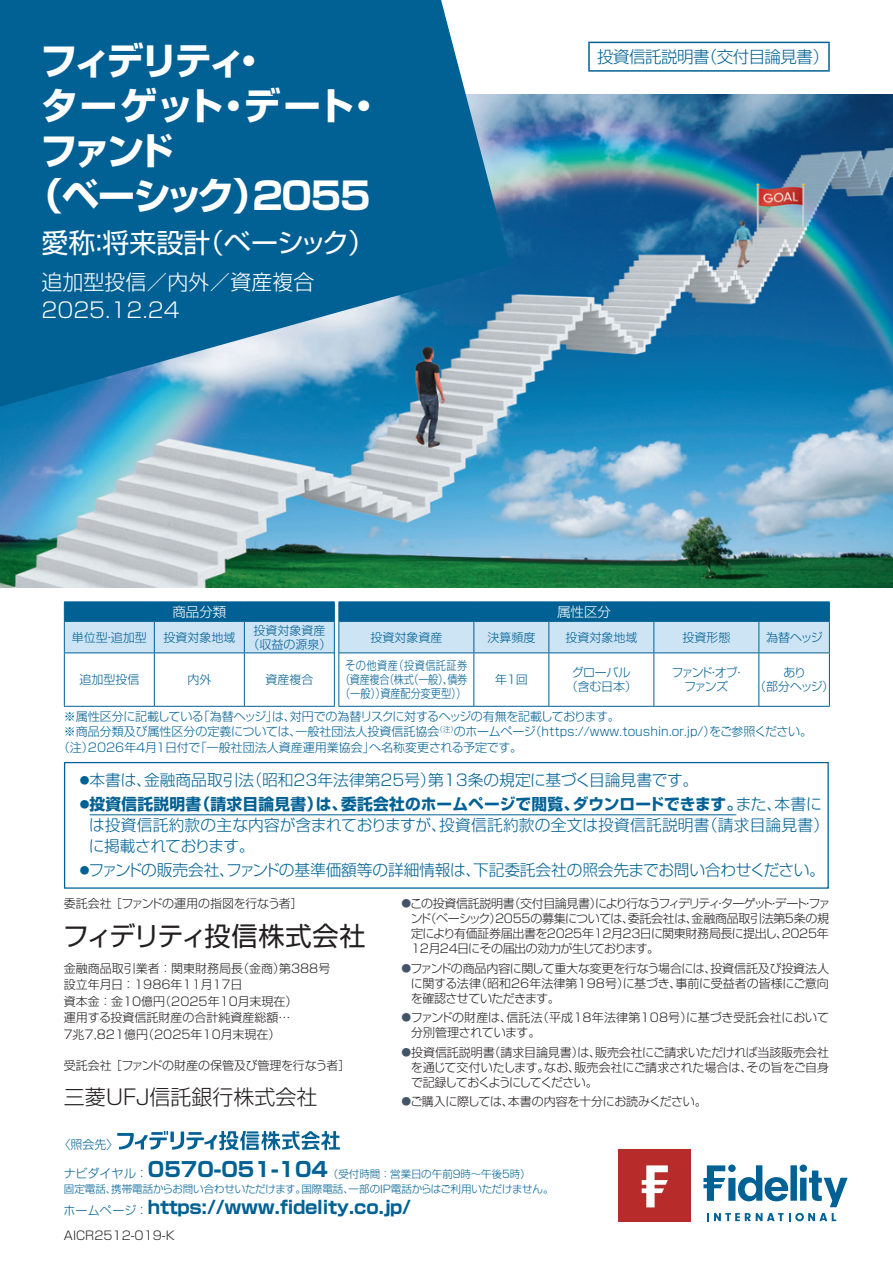
<style>
.page{position:relative;width:893px;height:1263px;background:#fff}
.page>*{position:absolute;margin:0;border:0;box-sizing:border-box;transform-origin:0 0}
.t1{font:700 37.5px "Shin Go Pr 5";letter-spacing:-.09em;color:#fff}
.t2{font:700 37.5px "Shin Go Pr 5";letter-spacing:-.035em;color:#fff}
.t3{font:700 37.5px "Shin Go Pr 5";letter-spacing:.01em;color:#fff}
.t4{font:27px "Shin Go Pr 5";color:#fff}
.t5{font:26.25px "Shin Go Pr 5";letter-spacing:-.075em;color:#231f20}
.t6{font:300 21px/28.5px "Shin Go Pr 5";color:#fff}
.t7{font:300 21px "Shin Go Pr 5";color:#231f20}
.t8{font:700 18px "Shin Go Pr 5";letter-spacing:-.015em;color:#016194}
.t9{font:300 16.5px "Shin Go Pr 5";letter-spacing:-.03em;color:#016194}
.t10{font:300 15.75px/21px "Shin Go Pr 5";letter-spacing:-.01em;color:#016194}
.t11{font:300 13.5px "Shin Go Pr 5";color:#fff}
.t12{font:300 12px/15px "Shin Go Pr 5";letter-spacing:-.025em;color:#231f20;text-align:justify}
.t13{font:300 12px/14.2px "Shin Go Pr 5";color:#016194;text-align:center}
.t14{font:300 12px/16.5px "Shin Go Pr 5";color:#231f20}
.t15{font:300 12px "Shin Go Pr 5";letter-spacing:-.035em;color:#016194}
.t16{font:300 12px/14.2px "Shin Go Pr 5";color:#016194;text-align:center;scale:.85 1}
.t17{font:300 12px/14.2px "Shin Go Pr 5";letter-spacing:-.15em;color:#016194;text-align:center}
.t18{font:300 12px/14.2px "Shin Go Pr 5";letter-spacing:-.02em;color:#016194;text-align:center}
.t19{font:300 10.5px/15px "Shin Go Pr 5";color:#016194}
.s1{font-size:9.75px}
.s2{font-weight:700}
.s3{font-size:9.75px;color:#425465}
.s4{font-size:12px}
.s5{font-weight:700;font-size:20.25px}
.s6{font-weight:300;font-size:12px}
</style>
<div class="page">
<img style="left:0;top:95px;width:893px;height:492px">
<hr style="left:90px;top:814px;width:646px;height:1px;background:#016194">
<div style="left:64px;top:762px;width:765px;height:127px;border:1px solid #016194"></div>
<hr style="left:64px;top:601px;width:90px;height:1px;background:#016194">
<hr style="left:154px;top:601px;width:90px;height:1px;background:#016194">
<hr style="left:244px;top:601px;width:91px;height:1px;background:#016194">
<hr style="left:64px;top:653px;width:1px;height:53px;background:#016194">
<hr style="left:154px;top:653px;width:1px;height:53px;background:#016194">
<hr style="left:244px;top:653px;width:1px;height:53px;background:#016194">
<hr style="left:64px;top:706px;width:90px;height:1px;background:#016194">
<hr style="left:154px;top:706px;width:90px;height:1px;background:#016194">
<hr style="left:244px;top:706px;width:91px;height:1px;background:#016194">
<hr style="left:334px;top:653px;width:1px;height:53px;background:#016194">
<hr style="left:338px;top:601px;width:136px;height:1px;background:#016194">
<hr style="left:474px;top:601px;width:75px;height:1px;background:#016194">
<hr style="left:549px;top:601px;width:105px;height:1px;background:#016194">
<hr style="left:654px;top:601px;width:105px;height:1px;background:#016194">
<hr style="left:759px;top:601px;width:71px;height:1px;background:#016194">
<hr style="left:473px;top:653px;width:1px;height:53px;background:#016194">
<hr style="left:548px;top:653px;width:1px;height:53px;background:#016194">
<hr style="left:653px;top:653px;width:1px;height:53px;background:#016194">
<hr style="left:758px;top:653px;width:1px;height:53px;background:#016194">
<hr style="left:829px;top:653px;width:1px;height:53px;background:#016194">
<hr style="left:338px;top:706px;width:136px;height:1px;background:#016194">
<hr style="left:474px;top:706px;width:75px;height:1px;background:#016194">
<hr style="left:549px;top:706px;width:105px;height:1px;background:#016194">
<hr style="left:654px;top:706px;width:105px;height:1px;background:#016194">
<hr style="left:759px;top:706px;width:71px;height:1px;background:#016194">
<svg style="left:64px;top:602px;width:766px;height:51px;background:#79aecd"></svg>
<hr style="left:338px;top:621px;width:1px;height:32px;background:#016194">
<hr style="left:338px;top:653px;width:1px;height:53px;background:#016194">
<hr style="left:588px;top:42px;width:242px;height:1px;background:#016194">
<hr style="left:588px;top:43px;width:2px;height:27px;background:#016194">
<hr style="left:828px;top:43px;width:2px;height:27px;background:#016194">
<hr style="left:588px;top:70px;width:242px;height:2px;background:#016194">
<div style="left:618px;top:1149px;width:73px;height:72px;background:#b72b2a"></div>
<svg style="left:642px;top:1165px;width:26px;height:42px"></svg>
<svg style="left:703px;top:1164px;width:145px;height:43px"></svg>
<svg style="left:707px;top:1213px;width:129px;height:8px"></svg>
<svg style="left:0;top:0;width:510px;height:407px;background:#156d9d"></svg>
<svg style="left:117px;top:1131px;width:223px;height:19px"></svg>
<h1 class="t1" style="left:40px;top:31px;width:229px">フィデリティ・</h1>
<h3 class="t9" style="left:597px;top:43px;width:234px">投資信託説明書（交付目論見書）</h3>
<h1 class="t3" style="left:40px;top:76px;width:344px">ターゲット・デート・</h1>
<h1 class="t1" style="left:40px;top:121px;width:135px">ファンド</h1>
<h1 class="t2" style="left:25px;top:166px;width:347px">（ベーシック）2055</h1>
<h2 class="t4" style="left:41px;top:220px;width:335px">愛称：将来設計（ベーシック）</h2>
<h3 class="t6" style="left:41px;top:265px;width:274px">追加型投信／内外／資産複合<br>2025.12.24</h3>
<p class="t11" style="left:172px;top:600px;width:55px">商品分類</p>
<p class="t11" style="left:557px;top:600px;width:55px">属性区分</p>
<p class="t13" style="left:72px;top:629px;width:77px">単位型・追加型</p>
<p class="t13" style="left:163px;top:629px;width:73px">投資対象地域</p>
<p class="t13" style="left:247px;top:622px;width:85px">投資対象資産（収益の源泉）</p>
<p class="t13" style="left:370px;top:629px;width:73px">投資対象資産</p>
<p class="t13" style="left:487px;top:629px;width:49px">決算頻度</p>
<p class="t13" style="left:565px;top:629px;width:73px">投資対象地域</p>
<p class="t13" style="left:682px;top:629px;width:49px">投資形態</p>
<p class="t13" style="left:766px;top:629px;width:58px">為替ヘッジ</p>
<p class="t13" style="left:79px;top:671px;width:61px">追加型投信</p>
<p class="t13" style="left:187px;top:671px;width:25px">内外</p>
<p class="t13" style="left:265px;top:671px;width:49px">資産複合</p>
<p class="t16" style="left:340px;top:657px;width:151px">その他資産（投資信託証券（資産複合（株式（一般）、債券（一般））資産配分変更型））</p>
<p class="t13" style="left:495px;top:671px;width:34px">年１回</p>
<p class="t18" style="left:566px;top:664px;width:73px">グローバル（含む日本）</p>
<p class="t17" style="left:671px;top:664px;width:75px">ファンド・オブ・ファンズ</p>
<p class="t13" style="left:754px;top:664px;width:82px">あり<br>（部分ヘッジ）</p>
<p class="t15" style="left:64px;top:707px;width:557px">※属性区分に記載している「為替ヘッジ」は、対円での為替リスクに対するヘッジの有無を記載しております。</p>
<p class="t13" style="left:64px;top:724px;width:750px">※商品分類及び属性区分の定義については、一般社団法人投資信託協会<sup>（注）</sup>のホームページ（https://www.toushin.or.jp/）をご参照ください。</p>
<p class="t13" style="left:58px;top:739px;width:466px">（注）2026年４月１日付で「一般社団法人資産運用業協会」へ名称変更される予定です。</p>
<h3 class="t10" style="left:80px;top:768px;width:620px"><span class="s1">●</span>本書は、金融商品取引法（昭和23年法律第25号）第13条の規定に基づく目論見書です。</h3>
<h3 class="t10" style="left:89px;top:792px;width:742px;text-indent:-9px"><span class="s1">●</span><span class="s2">投資信託説明書（請求目論見書）は、委託会社のホームページで閲覧、ダウンロードできます。</span>また、本書には投資信託約款の主な内容が含まれておりますが、投資信託約款の全文は投資信託説明書（請求目論見書）に掲載されております。</h3>
<h3 class="t10" style="left:80px;top:858px;width:747px"><span class="s1">●</span>ファンドの販売会社、ファンドの基準価額等の詳細情報は、下記委託会社の照会先までお問い合わせください。</h3>
<p class="t12" style="left:64px;top:895px;width:240px">委託会社 ［ファンドの運用の指図を行なう者］</p>
<h3 class="t5" style="left:63px;top:914px;width:304px">フィデリティ投信株式会社</h3>
<p class="t14" style="left:62px;top:958px;width:270px">金融商品取引業者 ：関東財務局長（金商）第388号設立年月日 ：1986年11月17日<br>資本金 ：金10億円（2025年10月末現在）<br>運用する投資信託財産の合計純資産総額…<br>７兆7,821億円（2025年10月末現在）</p>
<p class="t12" style="left:64px;top:1057px;width:288px">受託会社 ［ファンドの財産の保管及び管理を行なう者］</p>
<h3 class="t7" style="left:64px;top:1080px;width:255px">三菱ＵＦＪ信託銀行株式会社</h3>
<p class="t12" style="left:411px;top:895px;width:421px;text-align:left;text-indent:-9px"><span class="s3">●</span>この投資信託説明書（交付目論見書）により行なうフィデリティ・ターゲット・デート・ファンド（ベーシック）2055の募集については、委託会社は、金融商品取引法第５条の規定により有価証券届出書を2025年12月23日に関東財務局長に提出し、2025年12月24日にその届出の効力が生じております。</p>
<p class="t12" style="left:411px;top:959px;width:420px;text-indent:-9px"><span class="s3">●</span>ファンドの商品内容に関して重大な変更を行なう場合には、投資信託及び投資法人に関する法律（昭和26年法律第198号）に基づき、事前に受益者の皆様にご意向を確認させていただきます。</p>
<p class="t14" style="left:411px;top:1009px;width:419px;line-height:15px;text-indent:-10px"><span class="s3">●</span>ファンドの財産は、信託法（平成18年法律第108号）に基づき受託会社において分別管理されています。</p>
<p class="t12" style="left:411px;top:1043px;width:420px;text-indent:-9px"><span class="s3">●</span>投資信託説明書（請求目論見書）は、販売会社にご請求いただければ当該販売会社を通じて交付いたします。なお、販売会社にご請求された場合は、その旨をご自身で記録しておくようにしてください。</p>
<p class="t12" style="left:401px;top:1093px;width:307px"><span class="s3">●</span>ご購入に際しては、本書の内容を十分にお読みください。</p>
<p class="t13" style="left:59px;top:1136px;width:61px">〈照会先〉</p>
<p class="t19" style="left:64px;top:1166px;width:491px"><span class="s4">ナビダイヤル：</span><span class="s5">0570-051-104</span>（受付時間 ：営業日の午前９時～午後５時）<br>固定電話、携帯電話からお問い合わせいただけます。国際電話、一部のIP電話からはご利用いただけません。</p>
<h3 class="t8" style="left:64px;top:1193px;width:349px"><span class="s6">ホームページ：</span>https://www.fidelity.co.jp/</h3>
<p class="t14" style="left:64px;top:1226px;width:112px">AICR2512-019-K</p>
</div>
